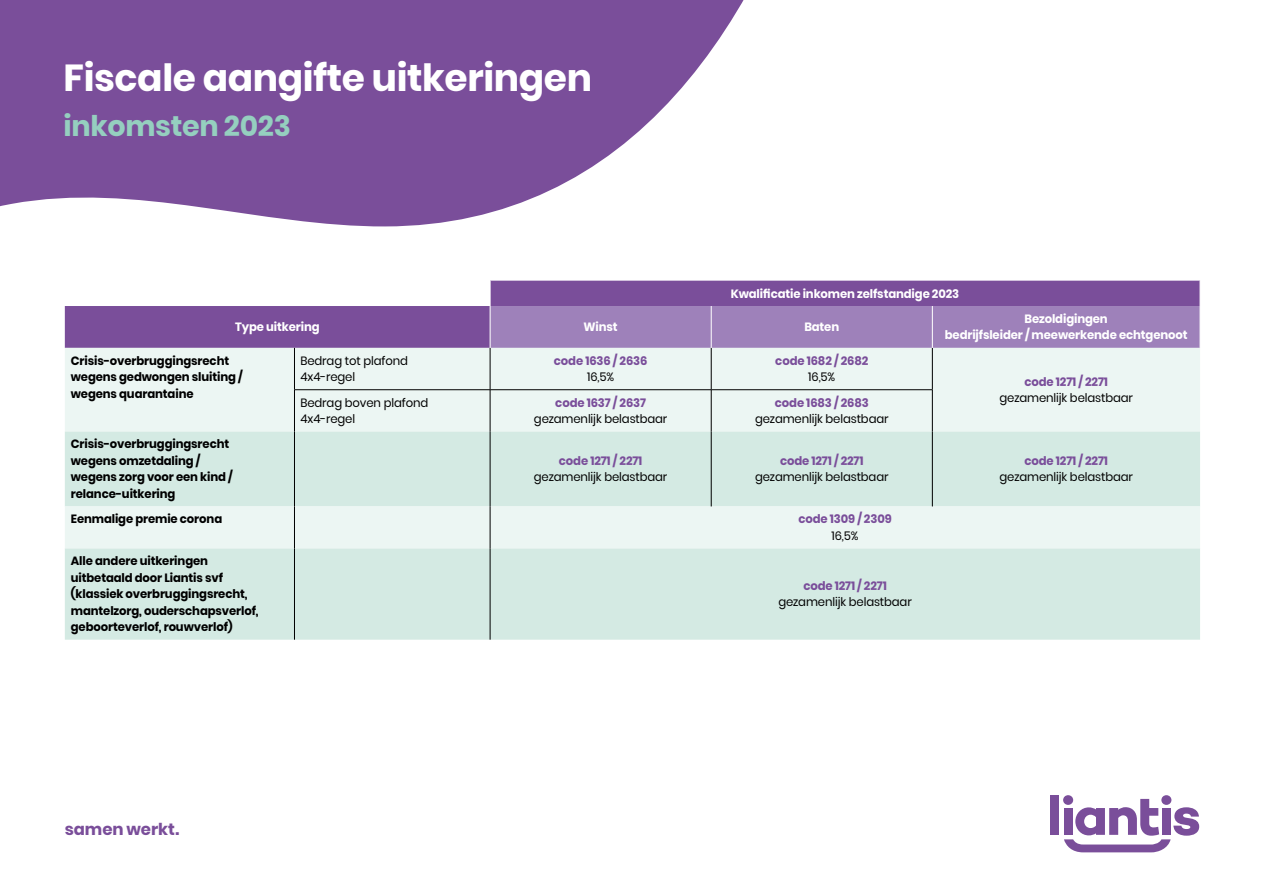
<style>
.page{position:relative;width:1263px;height:893px;background:#fff}
.page>*{position:absolute;margin:0;border:0;box-sizing:border-box;transform-origin:0 0}
.t1{font:700 37.5px "Poppins";letter-spacing:-.01em;color:#fff}
.t2{font:700 28.5px "Poppins";letter-spacing:-.01em;color:#95cfbf}
.t3{font:700 16.5px "Poppins";letter-spacing:-.005em;color:#7a4e9a}
.t4{font:700 12px/16.5px "Poppins";letter-spacing:-.01em;color:#000}
.t5{font:12px/16.5px "Poppins";letter-spacing:-.01em;color:#000}
.t6{font:700 12px "Poppins";letter-spacing:-.01em;color:#7a4e9a}
.t7{font:700 12px/16.5px "Poppins";letter-spacing:-.01em;color:#fff;text-align:center}
</style>
<div class="page">
<svg style="left:0;top:0;width:895px;height:310px;fill:#7a4e9a"></svg>
<div style="left:1050px;top:796px;width:9px;height:39px;background:#7a4e9a"></div>
<div style="left:1063px;top:795px;width:10px;height:10px;background:#7a4e9a;border-radius:50%"></div>
<svg style="left:1161px;top:795px;width:10px;height:10px"></svg>
<svg style="left:1064px;top:799px;width:135px;height:53px"></svg>
<svg style="left:65px;top:281px;width:425px;height:67px;fill:#7a4e9a"></svg>
<div style="left:65px;top:348px;width:1135px;height:84px;background:#ecf6f3"></div>
<div style="left:295px;top:390px;width:637px;height:42px;background:#ecf6f3"></div>
<div style="left:65px;top:432px;width:1135px;height:208px;background:#d4eae3"></div>
<div style="left:65px;top:506px;width:1135px;height:42px;background:#ecf6f3"></div>
<hr style="left:294px;top:348px;width:1px;height:42px;background:#000">
<hr style="left:490px;top:348px;width:1px;height:42px;background:#000">
<hr style="left:711px;top:348px;width:1px;height:42px;background:#000">
<hr style="left:932px;top:348px;width:1px;height:42px;background:#000">
<hr style="left:294px;top:389px;width:196px;height:1px;background:#000">
<hr style="left:294px;top:390px;width:1px;height:42px;background:#000">
<hr style="left:490px;top:389px;width:221px;height:1px;background:#000">
<hr style="left:490px;top:390px;width:1px;height:42px;background:#000">
<hr style="left:711px;top:389px;width:221px;height:1px;background:#000">
<hr style="left:711px;top:390px;width:1px;height:42px;background:#000">
<hr style="left:932px;top:390px;width:1px;height:42px;background:#000">
<hr style="left:294px;top:432px;width:1px;height:74px;background:#000">
<hr style="left:490px;top:432px;width:1px;height:74px;background:#000">
<hr style="left:711px;top:432px;width:1px;height:74px;background:#000">
<hr style="left:932px;top:432px;width:1px;height:74px;background:#000">
<hr style="left:294px;top:506px;width:1px;height:42px;background:#000">
<hr style="left:490px;top:506px;width:1px;height:42px;background:#000">
<hr style="left:294px;top:548px;width:1px;height:92px;background:#000">
<hr style="left:490px;top:548px;width:1px;height:92px;background:#000">
<svg style="left:490px;top:281px;width:710px;height:67px;background:#906eae"></svg>
<hr style="left:490px;top:306px;width:1px;height:42px;background:#fff">
<hr style="left:711px;top:306px;width:1px;height:42px;background:#fff">
<hr style="left:932px;top:306px;width:1px;height:42px;background:#fff">
<h1 class="t1" style="left:64px;top:56px;width:530px">Fiscale aangifte uitkeringen</h1>
<h2 class="t2" style="left:64px;top:109px;width:229px">inkomsten 2023</h2>
<p class="t7" style="left:731px;top:285px;width:230px">Kwalificatie inkomen zelfstandige 2023</p>
<p class="t7" style="left:235px;top:319px;width:86px">Type uitkering</p>
<p class="t7" style="left:583px;top:319px;width:36px">Winst</p>
<p class="t7" style="left:804px;top:319px;width:36px">Baten</p>
<p class="t7" style="left:945px;top:310px;width:244px">Bezoldigingen<br>bedrijfsleider / meewerkende echtgenoot</p>
<p class="t4" style="left:71px;top:352px;width:173px">Crisis-overbruggingsrecht wegens gedwongen sluiting / wegens quarantaine</p>
<p class="t5" style="left:300px;top:352px;width:109px">Bedrag tot plafond<br>4x4-regel</p>
<p class="t6" style="left:554px;top:354px;width:95px">code 1636 / 2636</p>
<p class="t6" style="left:775px;top:354px;width:94px">code 1682 / 2682</p>
<p class="t5" style="left:808px;top:369px;width:28px">16,5%</p>
<p class="t6" style="left:1024px;top:374px;width:85px">code 1271 / 2271</p>
<p class="t5" style="left:999px;top:390px;width:135px">gezamenlijk belastbaar</p>
<p class="t5" style="left:587px;top:369px;width:28px">16,5%</p>
<p class="t5" style="left:300px;top:394px;width:129px">Bedrag boven plafond<br>4x4-regel</p>
<p class="t6" style="left:555px;top:395px;width:92px">code 1637 / 2637</p>
<p class="t6" style="left:775px;top:395px;width:95px">code 1683 / 2683</p>
<p class="t5" style="left:755px;top:411px;width:135px">gezamenlijk belastbaar</p>
<p class="t5" style="left:534px;top:411px;width:135px">gezamenlijk belastbaar</p>
<p class="t4" style="left:71px;top:436px;width:163px">Crisis-overbruggingsrecht wegens omzetdaling / wegens zorg voor een kind / relance-uitkering</p>
<p class="t6" style="left:559px;top:454px;width:85px">code 1271 / 2271</p>
<p class="t5" style="left:534px;top:469px;width:135px">gezamenlijk belastbaar</p>
<p class="t6" style="left:780px;top:454px;width:85px">code 1271 / 2271</p>
<p class="t5" style="left:755px;top:469px;width:135px">gezamenlijk belastbaar</p>
<p class="t4" style="left:71px;top:511px;width:153px">Eenmalige premie corona</p>
<p class="t6" style="left:798px;top:512px;width:95px">code 1309 / 2309</p>
<p class="t5" style="left:832px;top:527px;width:28px">16,5%</p>
<p class="t4" style="left:71px;top:553px;width:189px">Alle andere uitkeringen uitbetaald door Liantis svf (klassiek overbruggingsrecht, mantelzorg, ouderschapsverlof, geboorteverlof, rouwverlof)</p>
<p class="t6" style="left:803px;top:579px;width:85px">code 1271 / 2271</p>
<p class="t5" style="left:778px;top:594px;width:135px">gezamenlijk belastbaar</p>
<h3 class="t3" style="left:65px;top:819px;width:116px">samen werkt.</h3>
<p class="t6" style="left:1024px;top:454px;width:85px">code 1271 / 2271</p>
<p class="t5" style="left:999px;top:469px;width:135px">gezamenlijk belastbaar</p>
</div>
